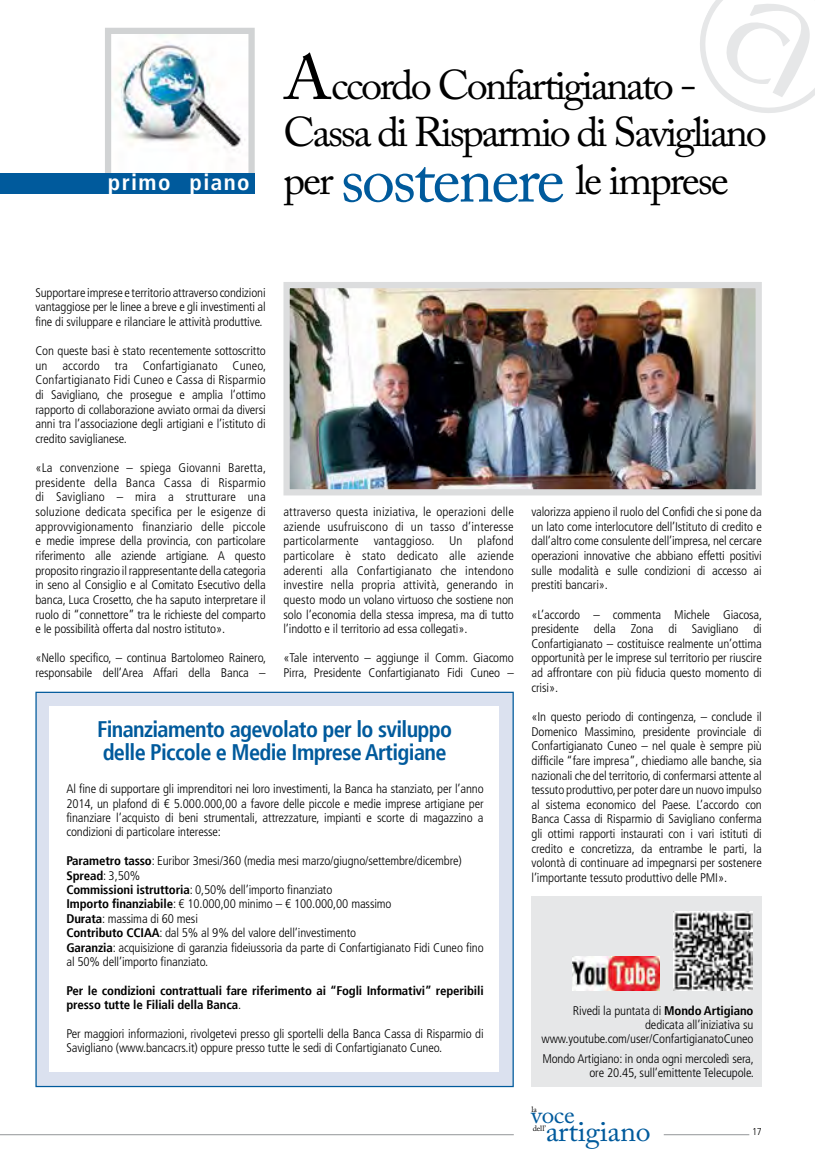
<style>
.page{position:relative;width:815px;height:1170px;background:#fff}
.page>*{position:absolute;margin:0;border:0;box-sizing:border-box;transform-origin:0 0}
.t1{font:41.25px/47.5px "Adobe Caslon Pro";letter-spacing:-.06em;color:#000}
.t2{font:29.12px "Adobe Caslon Pro";letter-spacing:-.01em;color:#005a9c}
.t3{font:24.5px "Adobe Caslon Pro";color:#005a9c}
.t4{font:700 condensed 22.5px/22.5px "Frutiger";letter-spacing:-.03em;color:#005a9c}
.t5{font:700 condensed 22.5px "Frutiger";letter-spacing:.06em;color:#fff}
.t6{font:300 condensed 12.5px/14.6px "Frutiger";letter-spacing:-.01em;color:#000;text-align:justify}
.t7{font:700 condensed 12.5px/14.4px "Frutiger";letter-spacing:-.01em;color:#000}
.t8{font:300 condensed 10px "Frutiger";color:#000}
.t9{font:7.75px "Adobe Caslon Pro";letter-spacing:-.01em;color:#000}
.s1{font-size:62.5px}
.s2{font-size:65px;color:#005a9c}
.s3{font-weight:700}
.s4{font-weight:300}
</style>
<div class="page">
<img style="left:102px;top:27px;width:153px;height:147px">
<div style="left:0;top:174px;width:255px;height:20px;background:#005a9c"></div>
<svg style="left:700px;top:0;width:115px;height:113px"></svg>
<hr style="left:0;top:1134px;width:514px;height:1px;background:#939598">
<hr style="left:664px;top:1134px;width:85px;height:1px;background:#939598">
<div style="left:35px;top:691px;width:479px;height:395px;background:#dbe1ef;border:1px solid #005a9c"></div>
<div style="left:50px;top:706px;width:449px;height:366px;background:#fff"></div>
<div style="left:531px;top:896px;width:231px;height:190px;background:#e6e7e8"></div>
<img style="left:573px;top:956px;width:86px;height:34px">
<img style="left:673px;top:911px;width:79px;height:79px">
<img style="left:283px;top:282px;width:479px;height:214px">
<h3 class="t5" style="left:108px;top:169px;width:143px">primo piano</h3>
<h1 class="t1" style="left:283px;top:61px;width:485px"><span class="s1">A</span>ccordo Confartigianato -<br>Cassa di Risparmio di Savigliano per <span class="s2">sostenere</span> le imprese</h1>
<p class="t6" style="left:35px;top:285px;width:232px">Supportare imprese e territorio attraverso condizioni vantaggiose per le linee a breve e gli investimenti al fine di sviluppare e rilanciare le attività produttive.</p>
<p class="t6" style="left:35px;top:343px;width:232px">Con queste basi è stato recentemente sottoscritto un accordo tra Confartigianato Cuneo, Confartigianato Fidi Cuneo e Cassa di Risparmio di Savigliano, che prosegue e amplia l’ottimo rapporto di collaborazione avviato ormai da diversi anni tra l’associazione degli artigiani e l’istituto di credito saviglianese.</p>
<p class="t6" style="left:35px;top:460px;width:232px">«La convenzione – spiega Giovanni Baretta, presidente della Banca Cassa di Risparmio di Savigliano – mira a strutturare una soluzione dedicata specifica per le esigenze di approvvigionamento finanziario delle piccole e medie imprese della provincia, con particolare riferimento alle aziende artigiane. A questo proposito ringrazio il rappresentante della categoria in seno al Consiglio e al Comitato Esecutivo della banca, Luca Crosetto, che ha saputo interpretare il ruolo di “connettore” tra le richieste del comparto e le possibilità offerta dal nostro istituto».</p>
<p class="t6" style="left:35px;top:651px;width:232px">«Nello specifico, – continua Bartolomeo Rainero, responsabile dell’Area Affari della Banca –</p>
<p class="t6" style="left:283px;top:504px;width:232px">attraverso questa iniziativa, le operazioni delle aziende usufruiscono di un tasso d’interesse particolarmente vantaggioso. Un plafond particolare è stato dedicato alle aziende aderenti alla Confartigianato che intendono investire nella propria attività, generando in questo modo un volano virtuoso che sostiene non solo l’economia della stessa impresa, ma di tutto l’indotto e il territorio ad essa collegati».</p>
<p class="t6" style="left:283px;top:651px;width:232px">«Tale intervento – aggiunge il Comm. Giacomo<br>Pirra, Presidente Confartigianato Fidi Cuneo –</p>
<h3 class="t4" style="left:97px;top:718px;width:357px">Finanziamento agevolato per lo sviluppo delle Piccole e Medie Imprese Artigiane</h3>
<p class="t6" style="left:66px;top:781px;width:419px">Al fine di supportare gli imprenditori nei loro investimenti, la Banca ha stanziato, per l’anno 2014, un plafond di € 5.000.000,00 a favore delle piccole e medie imprese artigiane per finanziare l’acquisto di beni strumentali, attrezzature, impianti e scorte di magazzino a condizioni di particolare interesse:</p>
<p class="t6" style="left:66px;top:853px;width:419px;text-align:left"><span class="s3">Parametro tasso</span>: Euribor 3mesi/360 (media mesi marzo/giugno/settembre/dicembre)<br><span class="s3">Spread</span>: 3,50%<br><span class="s3">Commissioni istruttoria</span>: 0,50% dell’importo finanziato<br><span class="s3">Importo finanziabile</span>: € 10.000,00 minimo – € 100.000,00 massimo<br><span class="s3">Durata</span>: massima di 60 mesi<br><span class="s3">Contributo CCIAA</span>: dal 5% al 9% del valore dell’investimento<br><span class="s3">Garanzia</span>: acquisizione di garanzia fideiussoria da parte di Confartigianato Fidi Cuneo fino al 50% dell’importo finanziato.</p>
<p class="t7" style="left:66px;top:983px;width:419px">Per le condizioni contrattuali fare riferimento ai “Fogli Informativi” reperibili presso tutte le Filiali della Banca<span class="s4">.</span></p>
<p class="t6" style="left:66px;top:1026px;width:419px">Per maggiori informazioni, rivolgetevi presso gli sportelli della Banca Cassa di Risparmio di<br>Savigliano (www.bancacrs.it) oppure presso tutte le sedi di Confartigianato Cuneo.</p>
<p class="t6" style="left:531px;top:504px;width:232px">valorizza appieno il ruolo del Confidi che si pone da un lato come interlocutore dell’Istituto di credito e dall’altro come consulente dell’impresa, nel cercare operazioni innovative che abbiano effetti positivi sulle modalità e sulle condizioni di accesso ai prestiti bancari».</p>
<p class="t6" style="left:531px;top:607px;width:232px">«L’accordo – commenta Michele Giacosa, presidente della Zona di Savigliano di Confartigianato – costituisce realmente un’ottima opportunità per le imprese sul territorio per riuscire ad affrontare con più fiducia questo momento di crisi».</p>
<p class="t6" style="left:531px;top:709px;width:232px">«In questo periodo di contingenza, – conclude il Domenico Massimino, presidente provinciale di Confartigianato Cuneo – nel quale è sempre più difficile “fare impresa”, chiediamo alle banche, sia nazionali che del territorio, di confermarsi attente al tessuto produttivo, per poter dare un nuovo impulso al sistema economico del Paese. L’accordo con Banca Cassa di Risparmio di Savigliano conferma gli ottimi rapporti instaurati con i vari istituti di credito e concretizza, da entrambe le parti, la volontà di continuare ad impegnarsi per sostenere l’importante tessuto produttivo delle PMI».</p>
<p class="t6" style="left:541px;top:1003px;width:213px;text-align:right">Rivedi la puntata di <span class="s3">Mondo Artigiano </span>dedicata all’iniziativa su www.youtube.com/user/ConfartigianatoCuneo</p>
<p class="t6" style="left:542px;top:1051px;width:213px;text-align:right">Mondo Artigiano: in onda ogni mercoledì sera, ore 20.45, sull’emittente Telecupole.</p>
<p class="t9" style="left:531px;top:1104px;width:7px">la</p>
<p class="t9" style="left:533px;top:1123px;width:15px">dell’</p>
<p class="t8" style="left:752px;top:1125px;width:11px">17</p>
<h3 class="t3" style="left:531px;top:1100px;width:45px">voce</h3>
<h2 class="t2" style="left:546px;top:1113px;width:106px">artigiano</h2>
</div>
